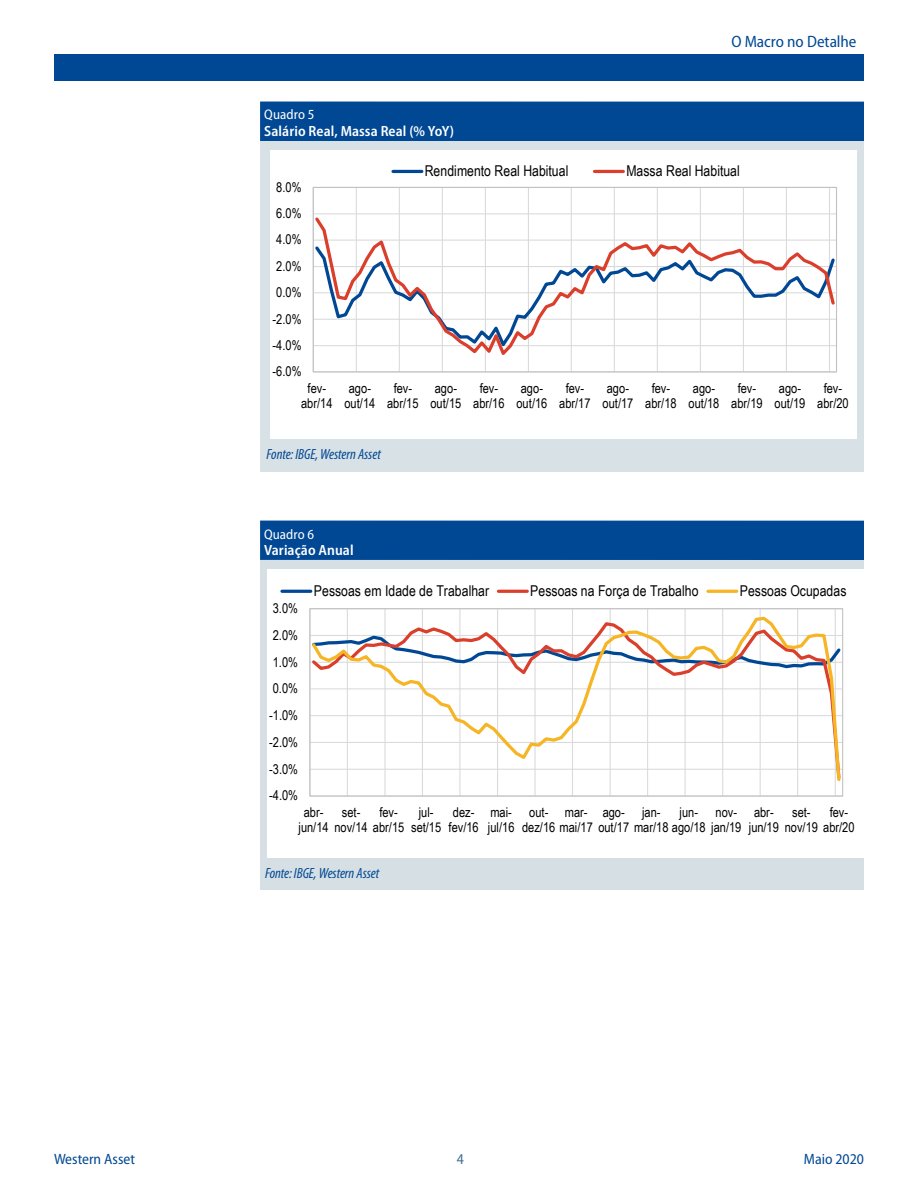
<style>
.page{position:relative;width:918px;height:1188px;background:#fff}
.page>*{position:absolute;margin:0;border:0;box-sizing:border-box;transform-origin:0 0}
.t1{font:semi-condensed 16.5px "Myriad Pro";color:#004894}
.t2{font:semi-condensed 15px "Myriad Pro";color:#004894}
.t3{font:semi-condensed 15px "Myriad Pro";color:#3b6e8f}
.t4{font:14.85px "Arial Narrow";color:#000}
.t5{font:italic condensed 14.85px "Myriad Pro";letter-spacing:-.005em;color:#004894}
.t6{font:600 semi-condensed 14.85px "Myriad Pro";letter-spacing:.005em;color:#fff}
.t7{font:semi-condensed 13.95px "Myriad Pro";letter-spacing:.005em;color:#fff}
.t8{font:13.5px/15.5px "Arial Narrow";letter-spacing:-.005em;color:#000;text-align:center}
</style>
<div class="page">
<div style="left:54px;top:54px;width:810px;height:27px;background:#004894"></div>
<div style="left:260px;top:102px;width:604px;height:40px;background:#004894"></div>
<div style="left:260px;top:142px;width:604px;height:330px;background:#d8e1e5"></div>
<div style="left:260px;top:559px;width:604px;height:331px;background:#d6e0e4"></div>
<div style="left:260px;top:521px;width:604px;height:39px;background:#004894"></div>
<div style="left:270px;top:150px;width:587px;height:288px;background:#fff"></div>
<hr style="left:313px;top:213px;width:524px;height:1px;background:#dadada">
<hr style="left:356px;top:187px;width:1px;height:185px;background:#dadada">
<hr style="left:399px;top:187px;width:1px;height:185px;background:#dadada">
<hr style="left:442px;top:187px;width:1px;height:185px;background:#dadada">
<hr style="left:485px;top:187px;width:1px;height:185px;background:#dadada">
<hr style="left:528px;top:187px;width:1px;height:185px;background:#dadada">
<hr style="left:571px;top:187px;width:1px;height:185px;background:#dadada">
<hr style="left:614px;top:187px;width:1px;height:185px;background:#dadada">
<hr style="left:657px;top:187px;width:1px;height:185px;background:#dadada">
<hr style="left:700px;top:187px;width:1px;height:185px;background:#dadada">
<hr style="left:743px;top:187px;width:1px;height:185px;background:#dadada">
<hr style="left:786px;top:187px;width:1px;height:185px;background:#dadada">
<hr style="left:829px;top:187px;width:1px;height:185px;background:#dadada">
<div style="left:313px;top:187px;width:524px;height:185px;border:1px solid #c1c1c1"></div>
<svg style="left:313px;top:215px;width:524px;height:144px"></svg>
<hr style="left:393px;top:170px;width:29px;height:3px;background:#004794">
<hr style="left:595px;top:170px;width:28px;height:3px;background:#da3f2c">
<div style="left:267px;top:570px;width:596px;height:288px;background:#fff"></div>
<hr style="left:347px;top:609px;width:1px;height:187px;background:#dadada">
<hr style="left:384px;top:609px;width:2px;height:187px;background:#dadada">
<hr style="left:422px;top:609px;width:1px;height:187px;background:#dadada">
<hr style="left:459px;top:609px;width:1px;height:187px;background:#dadada">
<hr style="left:497px;top:609px;width:1px;height:187px;background:#dadada">
<hr style="left:534px;top:609px;width:2px;height:187px;background:#dadada">
<hr style="left:572px;top:609px;width:1px;height:187px;background:#dadada">
<hr style="left:610px;top:609px;width:1px;height:187px;background:#dadada">
<hr style="left:647px;top:609px;width:1px;height:187px;background:#dadada">
<hr style="left:685px;top:609px;width:1px;height:187px;background:#dadada">
<hr style="left:722px;top:609px;width:1px;height:187px;background:#dadada">
<hr style="left:760px;top:609px;width:1px;height:187px;background:#dadada">
<hr style="left:797px;top:609px;width:1px;height:187px;background:#dadada">
<hr style="left:835px;top:609px;width:1px;height:187px;background:#dadada">
<div style="left:309px;top:608px;width:534px;height:189px;border:1px solid #c1c1c1"></div>
<hr style="left:310px;top:688px;width:533px;height:1px;background:#dadada">
<svg style="left:310px;top:615px;width:532px;height:168px"></svg>
<hr style="left:282px;top:590px;width:29px;height:3px;background:#004794">
<hr style="left:498px;top:590px;width:29px;height:3px;background:#da3f2c">
<hr style="left:708px;top:590px;width:29px;height:3px;background:#f6b525">
<p class="t7" style="left:264px;top:107px;width:52px">Quadro 5</p>
<p class="t6" style="left:264px;top:123px;width:191px">Salário Real, Massa Real (% YoY)</p>
<p class="t1" style="left:731px;top:32px;width:127px">O Macro no Detalhe</p>
<p class="t8" style="left:276px;top:179px;width:27px">8.0%</p>
<p class="t8" style="left:276px;top:205px;width:27px">6.0%</p>
<p class="t8" style="left:276px;top:232px;width:27px">4.0%</p>
<p class="t8" style="left:276px;top:258px;width:27px">2.0%</p>
<p class="t8" style="left:276px;top:284px;width:27px">0.0%</p>
<p class="t8" style="left:273px;top:311px;width:30px">-2.0%</p>
<p class="t8" style="left:273px;top:337px;width:30px">-4.0%</p>
<p class="t8" style="left:273px;top:363px;width:30px">-6.0%</p>
<p class="t4" style="left:425px;top:160px;width:145px">Rendimento Real Habitual</p>
<p class="t4" style="left:626px;top:160px;width:115px">Massa Real Habitual</p>
<p class="t8" style="left:301px;top:380px;width:33px">fev&shy;abr/14</p>
<p class="t8" style="left:344px;top:380px;width:32px">ago&shy;out/14</p>
<p class="t8" style="left:387px;top:380px;width:33px">fev&shy;abr/15</p>
<p class="t8" style="left:431px;top:380px;width:32px">ago&shy;out/15</p>
<p class="t8" style="left:473px;top:380px;width:33px">fev&shy;abr/16</p>
<p class="t8" style="left:517px;top:380px;width:32px">ago&shy;out/16</p>
<p class="t8" style="left:559px;top:380px;width:33px">fev&shy;abr/17</p>
<p class="t8" style="left:603px;top:380px;width:32px">ago&shy;out/17</p>
<p class="t8" style="left:645px;top:380px;width:33px">fev&shy;abr/18</p>
<p class="t8" style="left:689px;top:380px;width:32px">ago&shy;out/18</p>
<p class="t8" style="left:731px;top:380px;width:33px">fev&shy;abr/19</p>
<p class="t8" style="left:775px;top:380px;width:32px">ago&shy;out/19</p>
<p class="t8" style="left:817px;top:380px;width:33px">fev&shy;abr/20</p>
<p class="t5" style="left:267px;top:446px;width:116px">Fonte: IBGE, Western Asset</p>
<p class="t7" style="left:264px;top:526px;width:52px">Quadro 6</p>
<p class="t6" style="left:264px;top:542px;width:91px">Variação Anual</p>
<p class="t8" style="left:273px;top:600px;width:27px">3.0%</p>
<p class="t8" style="left:273px;top:627px;width:27px">2.0%</p>
<p class="t8" style="left:273px;top:654px;width:27px">1.0%</p>
<p class="t8" style="left:273px;top:680px;width:27px">0.0%</p>
<p class="t8" style="left:269px;top:707px;width:30px">-1.0%</p>
<p class="t8" style="left:269px;top:734px;width:30px">-2.0%</p>
<p class="t8" style="left:269px;top:761px;width:30px">-3.0%</p>
<p class="t8" style="left:269px;top:787px;width:30px">-4.0%</p>
<p class="t4" style="left:314px;top:580px;width:177px">Pessoas em Idade de Trabalhar</p>
<p class="t4" style="left:530px;top:580px;width:170px">Pessoas na Força de Trabalho</p>
<p class="t4" style="left:740px;top:580px;width:108px">Pessoas Ocupadas</p>
<p class="t8" style="left:342px;top:804px;width:20px">set-</p>
<p class="t8" style="left:379px;top:804px;width:20px">fev-</p>
<p class="t8" style="left:411px;top:804px;width:32px">jul&shy;set/15</p>
<p class="t8" style="left:449px;top:804px;width:32px">dez&shy;fev/16</p>
<p class="t8" style="left:488px;top:804px;width:28px;text-align:left">mai&shy;jul/16</p>
<p class="t8" style="left:522px;top:804px;width:221px;text-align:left;text-indent:7px">out-<br>dez/16 mai/17 out/17 mar/18 ago/18 jan/19</p>
<p class="t8" style="left:792px;top:804px;width:20px">set-</p>
<p class="t8" style="left:830px;top:804px;width:20px">fev-</p>
<p class="t8" style="left:299px;top:804px;width:107px;text-align:left;text-indent:5px">abr-<br>jun/14 nov/14 abr/15</p>
<p class="t8" style="left:565px;top:804px;width:24px">mar-</p>
<p class="t8" style="left:603px;top:804px;width:24px">ago-</p>
<p class="t8" style="left:642px;top:804px;width:20px">jan-</p>
<p class="t8" style="left:680px;top:804px;width:20px">jun-</p>
<p class="t8" style="left:716px;top:804px;width:23px">nov-</p>
<p class="t8" style="left:749px;top:804px;width:107px;text-align:left;text-indent:5px">abr-<br>jun/19 nov/19 abr/20</p>
<p class="t5" style="left:265px;top:865px;width:116px">Fonte: IBGE, Western Asset</p>
<p class="t2" style="left:54px;top:1151px;width:83px">Western Asset</p>
<p class="t2" style="left:804px;top:1151px;width:62px">Maio 2020</p>
<p class="t3" style="left:457px;top:1151px;width:9px">4</p>
</div>
